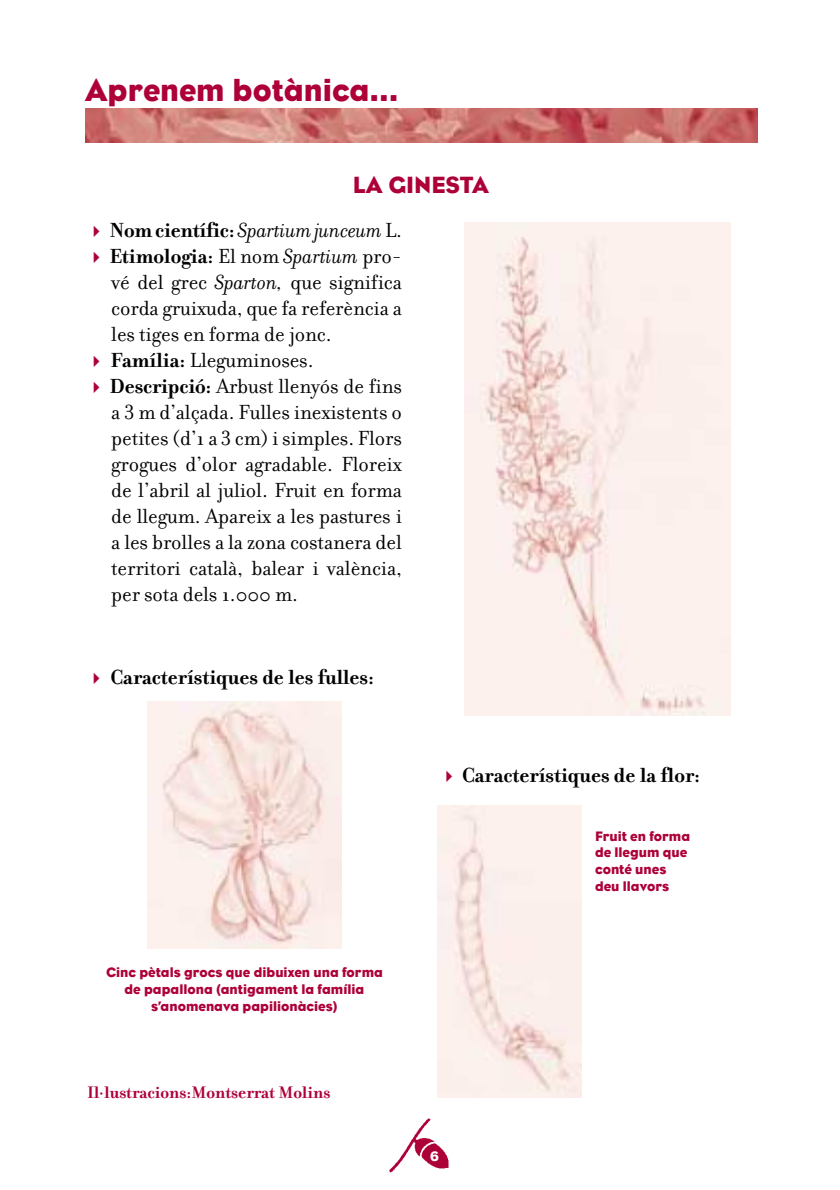
<style>
.page{position:relative;width:840px;height:1190px;background:#fff}
.page>*{position:absolute;margin:0;border:0;box-sizing:border-box;transform-origin:0 0}
.t1{font:32px "Eagle";color:#ad0038}
.t2{font:24px "Eagle";color:#ad0038}
.t3{font:22px/26px "Filosofia";letter-spacing:-.005em;color:#000}
.t4{font:700 22px "Filosofia";color:#000}
.t5{font:700 18px "Filosofia";color:#ad0038}
.t6{font:14px/16.8px "Eagle";color:#ad0038;text-align:center}
.t7{font:14px "Eagle";color:#fff}
.s1{font-weight:700}
.s2{font-style:italic}
</style>
<div class="page">
<img style="left:389px;top:1118px;width:60px;height:55px">
<img style="left:85px;top:109px;width:672px;height:34px">
<img style="left:148px;top:702px;width:193px;height:247px">
<img style="left:465px;top:222px;width:266px;height:494px">
<img style="left:438px;top:805px;width:144px;height:292px">
<h1 class="t1" style="left:85px;top:82px;width:315px">Aprenem botànica…</h1>
<p class="t2" style="left:353px;top:178px;width:138px">LA GINESTA</p>
<p class="t3" style="left:109px;top:220px;width:294px"><span class="s1">Nom científic:</span> <span class="s2">Spartium junceum</span> L.<br><span class="s1">Etimologia:</span> El nom <span class="s2">Spartium</span> pro&shy;vé del grec <span class="s2">Sparton,</span> que significa corda gruixuda, que fa referència a les tiges en forma de jonc.<br><span class="s1">Família:</span> Lleguminoses.<br><span class="s1">Descripció:</span> Arbust llenyós de fins a 3 m d’alçada. Fulles inexistents o petites (d’1 a 3 cm) i simples. Flors grogues d’olor agradable. Floreix de l’abril al juliol. Fruit en forma de llegum. Apareix a les pastures i a les brolles a la zona costanera del territori català, balear i valència, per sota dels 1.000 m.</p>
<p class="t4" style="left:111px;top:668px;width:265px">Característiques de les fulles:</p>
<p class="t6" style="left:106px;top:966px;width:278px">Cinc pètals grocs que dibuixen una forma de papallona (antigament la família s’anomenava papilionàcies)</p>
<p class="t5" style="left:87px;top:1085px;width:245px">Il·lustracions:Montserrat Molins</p>
<p class="t4" style="left:462px;top:766px;width:239px">Característiques de la flor:</p>
<p class="t6" style="left:595px;top:830px;width:97px;text-align:left">Fruit en forma de llegum que conté unes deu llavors</p>
<p class="t7" style="left:430px;top:1152px;width:10px">6</p>
</div>
